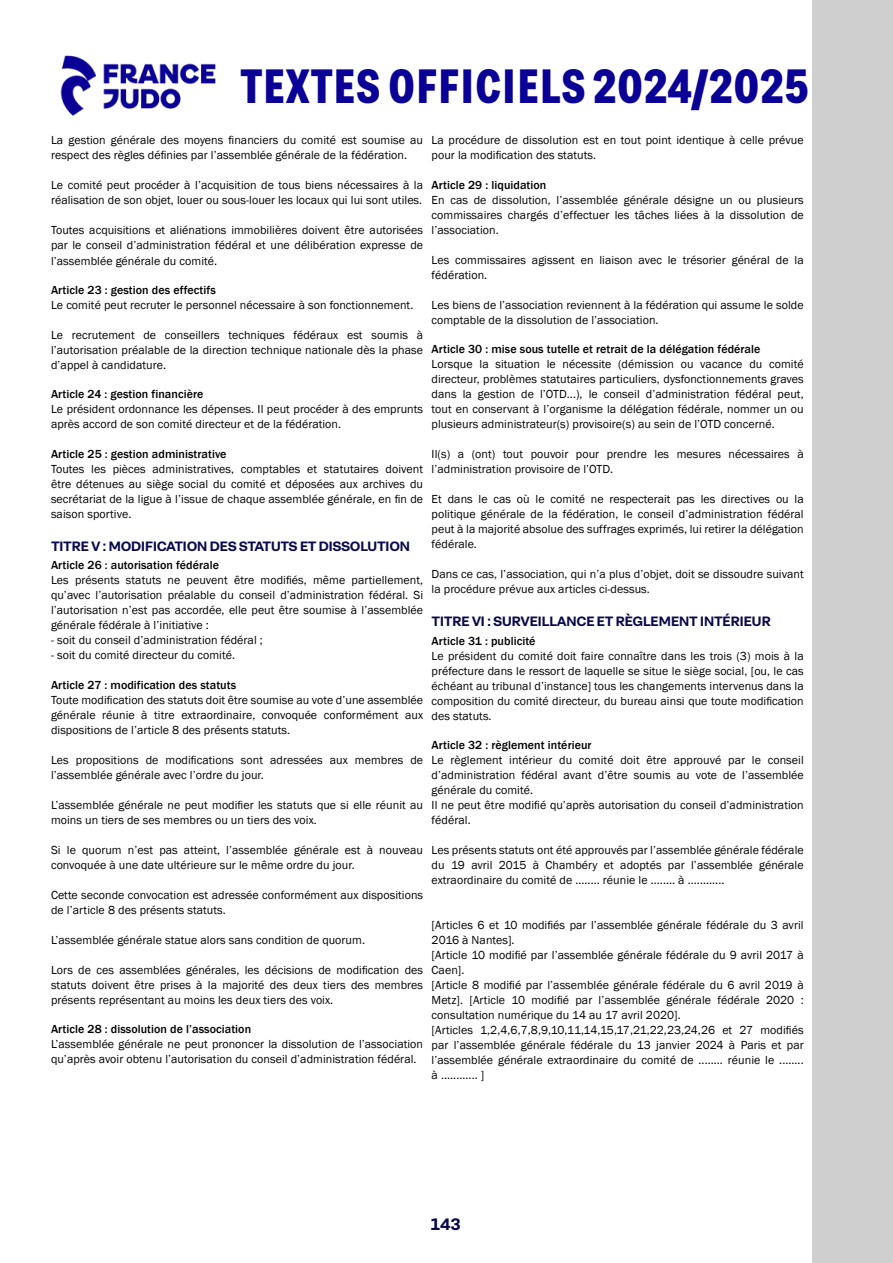
<style>
.page{position:relative;width:893px;height:1263px;background:#fff}
.page>*{position:absolute;margin:0;border:0;box-sizing:border-box;transform-origin:0 0}
.t1{font:700 48px "Grtsk Zetta";letter-spacing:.01em;color:#0a0096}
.t2{font:600 16.5px "Grtsk Peta";color:#0a0a4b}
.t3{font:600 13.5px "Grtsk Peta";letter-spacing:-.04em;color:#0a0a4b}
.t4{font:12px/15px "Franklin Gothic";letter-spacing:.005em;color:#000}
.t5{font:500 12px "Franklin Gothic";letter-spacing:.005em;color:#000}
</style>
<div class="page">
<img style="left:60px;top:55px;width:156px;height:61px">
<div style="left:812px;top:0;width:81px;height:1263px;background:#cfcfcf"></div>
<h1 class="t1" style="left:240px;top:56px;width:570px">TEXTES OFFICIELS 2024/2025</h1>
<p class="t4" style="left:51px;top:133px;width:374px">La gestion générale des moyens financiers du comité est soumise au respect des règles définies par l’assemblée générale de la fédération.</p>
<p class="t4" style="left:51px;top:178px;width:374px">Le comité peut procéder à l’acquisition de tous biens nécessaires à la réalisation de son objet, louer ou sous-louer les locaux qui lui sont utiles.</p>
<p class="t4" style="left:51px;top:223px;width:374px;text-align:justify">Toutes acquisitions et aliénations immobilières doivent être autorisées par le conseil d’administration fédéral et une délibération expresse de l’assemblée générale du comité.</p>
<p class="t5" style="left:51px;top:282px;width:166px">Article 23 : gestion des effectifs</p>
<p class="t4" style="left:51px;top:298px;width:364px">Le comité peut recruter le personnel nécessaire à son fonctionnement.</p>
<p class="t4" style="left:51px;top:328px;width:374px;text-align:justify">Le recrutement de conseillers techniques fédéraux est soumis à l’autorisation préalable de la direction technique nationale dès la phase d’appel à candidature.</p>
<p class="t5" style="left:51px;top:387px;width:154px">Article 24 : gestion financière</p>
<p class="t4" style="left:51px;top:402px;width:374px">Le président ordonnance les dépenses. Il peut procéder à des emprunts après accord de son comité directeur et de la fédération.</p>
<p class="t5" style="left:51px;top:446px;width:177px">Article 25 : gestion administrative</p>
<p class="t4" style="left:51px;top:461px;width:374px;text-align:justify">Toutes les pièces administratives, comptables et statutaires doivent être détenues au siège social du comité et déposées aux archives du secrétariat de la ligue à l’issue de chaque assemblée générale, en fin de saison sportive.</p>
<p class="t3" style="left:51px;top:537px;width:361px">TITRE V : MODIFICATION DES STATUTS ET DISSOLUTION</p>
<p class="t5" style="left:51px;top:558px;width:170px">Article 26 : autorisation fédérale</p>
<p class="t4" style="left:51px;top:573px;width:374px;text-align:justify">Les présents statuts ne peuvent être modifiés, même partiellement, qu’avec l’autorisation préalable du conseil d’administration fédéral. Si l’autorisation n’est pas accordée, elle peut être soumise à l’assemblée générale fédérale à l’initiative :</p>
<p class="t4" style="left:51px;top:633px;width:213px">- soit du conseil d’administration fédéral ;</p>
<p class="t4" style="left:51px;top:648px;width:186px">- soit du comité directeur du comité.</p>
<p class="t5" style="left:51px;top:677px;width:187px">Article 27 : modification des statuts</p>
<p class="t4" style="left:51px;top:692px;width:374px;text-align:justify">Toute modification des statuts doit être soumise au vote d’une assemblée générale réunie à titre extraordinaire, convoquée conformément aux dispositions de l’article 8 des présents statuts.</p>
<p class="t4" style="left:51px;top:752px;width:374px">Les propositions de modifications sont adressées aux membres de l’assemblée générale avec l’ordre du jour.</p>
<p class="t4" style="left:51px;top:797px;width:374px">L’assemblée générale ne peut modifier les statuts que si elle réunit au moins un tiers de ses membres ou un tiers des voix.</p>
<p class="t4" style="left:51px;top:842px;width:374px">Si le quorum n’est pas atteint, l’assemblée générale est à nouveau convoquée à une date ultérieure sur le même ordre du jour.</p>
<p class="t4" style="left:51px;top:887px;width:374px">Cette seconde convocation est adressée conformément aux dispositions de l’article 8 des présents statuts.</p>
<p class="t4" style="left:51px;top:932px;width:315px">L’assemblée générale statue alors sans condition de quorum.</p>
<p class="t4" style="left:51px;top:962px;width:374px;text-align:justify">Lors de ces assemblées générales, les décisions de modification des statuts doivent être prises à la majorité des deux tiers des membres présents représentant au moins les deux tiers des voix.</p>
<p class="t5" style="left:51px;top:1021px;width:202px">Article 28 : dissolution de l’association</p>
<p class="t4" style="left:51px;top:1036px;width:374px">L’assemblée générale ne peut prononcer la dissolution de l’association qu’après avoir obtenu l’autorisation du conseil d’administration fédéral.</p>
<p class="t4" style="left:432px;top:133px;width:374px">La procédure de dissolution est en tout point identique à celle prévue pour la modification des statuts.</p>
<p class="t5" style="left:432px;top:177px;width:116px">Article 29 : liquidation</p>
<p class="t4" style="left:432px;top:193px;width:374px;text-align:justify">En cas de dissolution, l’assemblée générale désigne un ou plusieurs commissaires chargés d’effectuer les tâches liées à la dissolution de l’association.</p>
<p class="t4" style="left:432px;top:253px;width:374px">Les commissaires agissent en liaison avec le trésorier général de la fédération.</p>
<p class="t4" style="left:432px;top:298px;width:374px">Les biens de l’association reviennent à la fédération qui assume le solde comptable de la dissolution de l’association.</p>
<p class="t5" style="left:432px;top:342px;width:330px">Article 30 : mise sous tutelle et retrait de la délégation fédérale</p>
<p class="t4" style="left:432px;top:357px;width:374px;text-align:justify">Lorsque la situation le nécessite (démission ou vacance du comité directeur, problèmes statutaires particuliers, dysfonctionnements graves dans la gestion de l’OTD...), le conseil d’administration fédéral peut, tout en conservant à l’organisme la délégation fédérale, nommer un ou plusieurs administrateur(s) provisoire(s) au sein de l’OTD concerné.</p>
<p class="t4" style="left:432px;top:447px;width:374px">Il(s) a (ont) tout pouvoir pour prendre les mesures nécessaires à l’administration provisoire de l’OTD.</p>
<p class="t4" style="left:432px;top:492px;width:374px;text-align:justify">Et dans le cas où le comité ne respecterait pas les directives ou la politique générale de la fédération, le conseil d’administration fédéral peut à la majorité absolue des suffrages exprimés, lui retirer la délégation fédérale.</p>
<p class="t4" style="left:432px;top:567px;width:374px">Dans ce cas, l’association, qui n’a plus d’objet, doit se dissoudre suivant la procédure prévue aux articles ci-dessus.</p>
<p class="t3" style="left:432px;top:613px;width:341px">TITRE VI : SURVEILLANCE ET RÈGLEMENT INTÉRIEUR</p>
<p class="t5" style="left:432px;top:633px;width:105px">Article 31 : publicité</p>
<p class="t4" style="left:432px;top:649px;width:374px;text-align:justify">Le président du comité doit faire connaître dans les trois (3) mois à la préfecture dans le ressort de laquelle se situe le siège social, [ou, le cas échéant au tribunal d’instance] tous les changements intervenus dans la composition du comité directeur, du bureau ainsi que toute modification des statuts.</p>
<p class="t5" style="left:432px;top:738px;width:161px">Article 32 : règlement intérieur</p>
<p class="t4" style="left:432px;top:753px;width:374px">Le règlement intérieur du comité doit être approuvé par le conseil d’administration fédéral avant d’être soumis au vote de l’assemblée générale du comité.<br>Il ne peut être modifié qu’après autorisation du conseil d’administration fédéral.</p>
<p class="t4" style="left:432px;top:843px;width:374px;text-align:justify">Les présents statuts ont été approuvés par l’assemblée générale fédérale du 19 avril 2015 à Chambéry et adoptés par l’assemblée générale extraordinaire du comité de ........ réunie le ........ à ............</p>
<p class="t4" style="left:432px;top:918px;width:374px">[Articles 6 et 10 modifiés par l’assemblée générale fédérale du 3 avril 2016 à Nantes].<br>[Article 10 modifié par l’assemblée générale fédérale du 9 avril 2017 à Caen].<br>[Article 8 modifié par l’assemblée générale fédérale du 6 avril 2019 à Metz]. [Article 10 modifié par l’assemblée générale fédérale 2020 : consultation numérique du 14 au 17 avril 2020].<br>[Articles 1,2,4,6,7,8,9,10,11,14,15,17,21,22,23,24,26 et 27 modifiés par l’assemblée générale fédérale du 13 janvier 2024 à Paris et par l’assemblée générale extraordinaire du comité de ........ réunie le ........ à ............ ]</p>
<h2 class="t2" style="left:431px;top:1214px;width:32px">143</h2>
</div>
